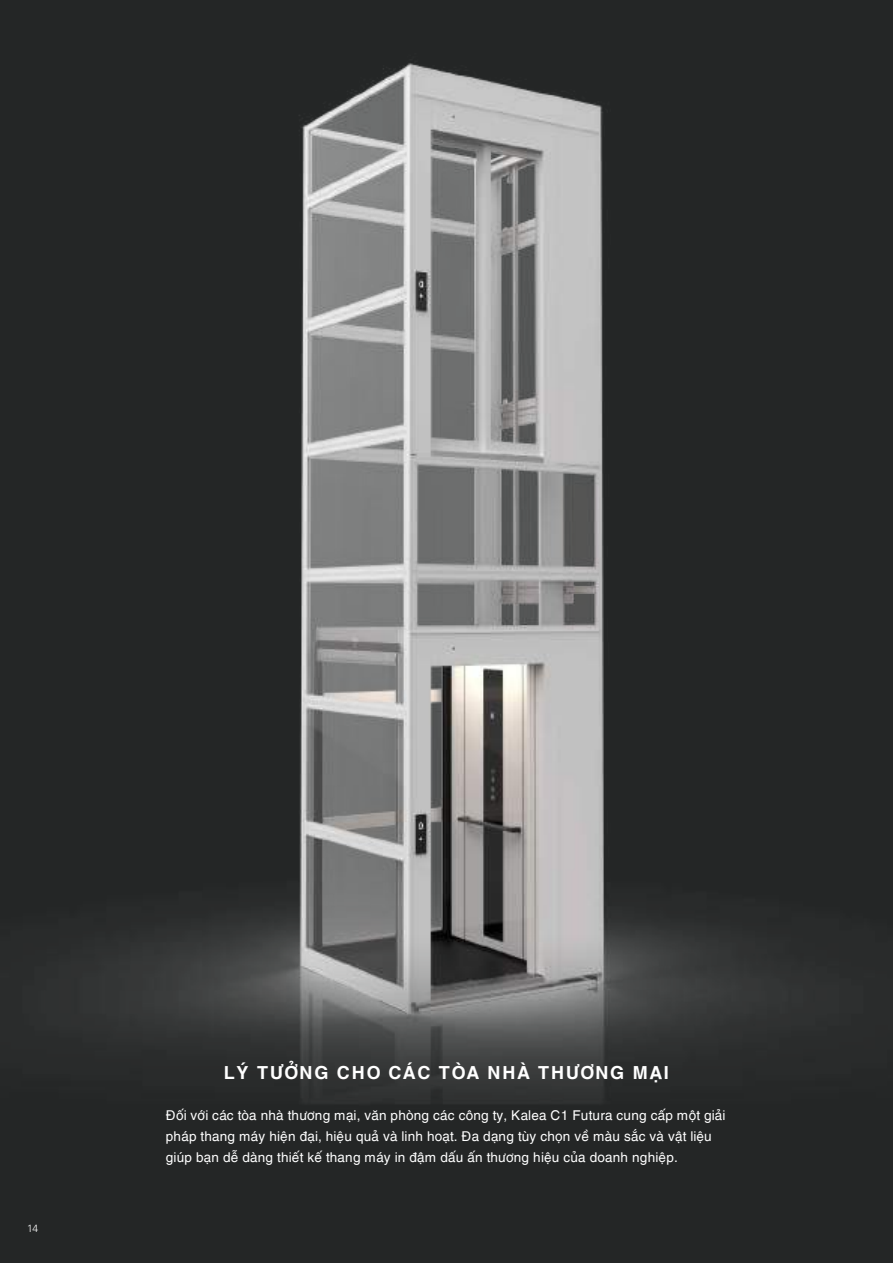
<style>
.page{position:relative;width:893px;height:1263px;background:#fff}
.page>*{position:absolute;margin:0;border:0;box-sizing:border-box;transform-origin:0 0}
.t1{font:18px "SVN Helvesbold";letter-spacing:.075em;color:#fff}
.t2{font:13.5px/21px "SVN Helves";letter-spacing:-.01em;color:#fff}
.t3{font:300 10.5px "Univers LT Std";color:#fff}
</style>
<div class="page">
<img style="left:0;top:6px;width:893px;height:1257px">
<p class="t3" style="left:27px;top:1222px;width:13px">14</p>
<h1 class="t1" style="left:224px;top:1059px;width:447px">LÝ TƯỞNG CHO CÁC TÒA NHÀ THƯƠNG MẠI</h1>
<p class="t2" style="left:166px;top:1103px;width:561px">Đối với các tòa nhà thương mại, văn phòng các công ty, Kalea C1 Futura cung cấp một giải pháp thang máy hiện đại, hiệu quả và linh hoạt. Đa dạng tùy chọn về màu sắc và vật liệu giúp bạn dễ dàng thiết kế thang máy in đậm dấu ấn thương hiệu của doanh nghiệp.</p>
</div>
